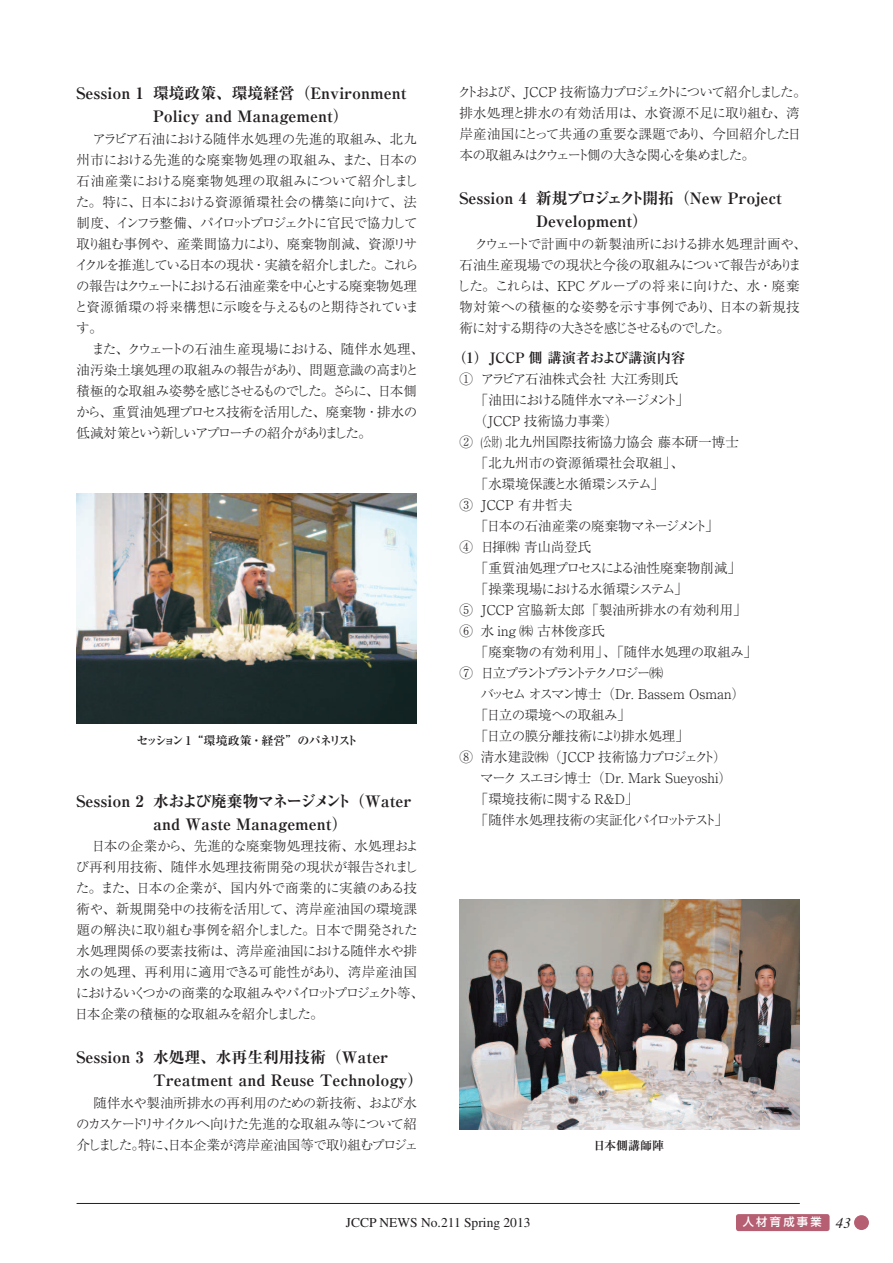
<style>
.page{position:relative;width:893px;height:1263px;background:#fff}
.page>*{position:absolute;margin:0;border:0;box-sizing:border-box;transform-origin:0 0}
.t1{font:15.75px/23.2px "Ryumin Pro Ex Bold 90 pv RKSJ H";color:#231f20}
.t2{font:14.25px "Ryumin Pro Bold 90 pv RKSJ H";color:#231f20}
.t3{font:13.5px/21px "Ryumin Pro Light 90 pv RKSJ H";letter-spacing:-.03em;color:#231f20}
.t4{font:13.5px "Ryumin Pro Light 90 pv RKSJ H";color:#231f20}
.t5{font:13.5px/21px "Ryumin Pro Light 90 pv RKSJ H";letter-spacing:-.07em;color:#231f20}
.t6{font:13.5px/21px "Ryumin Pro Light 90 pv RKSJ H";letter-spacing:-.06em;color:#231f20}
.t7{font:13.5px "Times";color:#231f20}
.t8{font:13.5px "Ryumin Pro Light 90 pv RKSJ H";letter-spacing:-.12em;color:#231f20}
.t9{font:13.5px "Ryumin Pro Light 90 pv RKSJ H";letter-spacing:-.25em;color:#231f20}
.t10{font:13.5px "Ryumin Pro Light 90 pv RKSJ H";letter-spacing:-.105em;color:#231f20}
.t11{font:12px "Ryumin Pro Bold 90 pv RKSJ H";letter-spacing:-.22em;color:#231f20}
.t12{font:12px "Ryumin Pro Bold 90 pv RKSJ H";letter-spacing:-.07em;color:#231f20}
.t13{font:11.25px "Shin Go Pro Medium 90 pv RKSJ H";letter-spacing:.2em;color:#fff}
.s1{font-family:"Times";font-style:italic;font-size:15px;color:#231f20}
</style>
<div class="page">
<hr style="left:77px;top:1203px;width:722px;height:1px;background:#231f20">
<div style="left:854px;top:1215px;width:14px;height:15px;background:#b65f72;border-radius:50%"></div>
<div style="left:736px;top:1214px;width:93px;height:17px;background:#b65f72;border-radius:3px"></div>
<img style="left:459px;top:899px;width:340px;height:231px">
<img style="left:77px;top:493px;width:340px;height:231px">
<p class="t1" style="left:153px;top:84px;width:255px;text-indent:-77px">Session 1 環境政策、環境経営（Environment<br>Policy and Management）</p>
<p class="t3" style="left:74px;top:130px;width:346px;text-indent:18px">アラビア石油における随伴水処理の先進的取組み、北九州市における先進的な廃棄物処理の取組み、また、日本の石油産業における廃棄物処理の取組みについて紹介しました。特に、日本における資源循環社会の構築に向けて、法制度、インフラ整備、パイロットプロジェクトに官民で協力して取り組む事例や、産業間協力により、廃棄物削減、資源リサイクルを推進している日本の現状・実績を紹介しました。これらの報告はクウェートにおける石油産業を中心とする廃棄物処理と資源循環の将来構想に示唆を与えるものと期待されています。</p>
<p class="t5" style="left:76px;top:340px;width:349px;text-indent:15px">また、クウェートの石油生産現場における、随伴水処理、油汚染土壌処理の取組みの報告があり、問題意識の高まりと積極的な取組み姿勢を感じさせるものでした。さらに、日本側から、重質油処理プロセス技術を活用した、廃棄物・排水の低減対策という新しいアプローチの紹介がありました。</p>
<p class="t11" style="left:137px;top:736px;width:223px">セッション 1“環境政策・経営”のパネリスト</p>
<p class="t1" style="left:153px;top:791px;width:260px;text-indent:-77px">Session 2 水および廃棄物マネージメント（Water and Waste Management）</p>
<p class="t3" style="left:75px;top:837px;width:350px;text-indent:17px">日本の企業から、先進的な廃棄物処理技術、水処理および再利用技術、随伴水処理技術開発の現状が報告されました。また、日本の企業が、国内外で商業的に実績のある技術や、新規開発中の技術を活用して、湾岸産油国の環境課題の解決に取り組む事例を紹介しました。日本で開発された水処理関係の要素技術は、湾岸産油国における随伴水や排水の処理、再利用に適用できる可能性があり、湾岸産油国におけるいくつかの商業的な取組みやパイロットプロジェクト等、日本企業の積極的な取組みを紹介しました。</p>
<p class="t1" style="left:153px;top:1048px;width:272px;text-indent:-77px">Session 3 水処理、水再生利用技術（Water<br>Treatment and Reuse Technology）</p>
<p class="t3" style="left:76px;top:1094px;width:344px;text-align:justify;text-indent:18px">随伴水や製油所排水の再利用のための新技術、および水のカスケードリサイクルへ向けた先進的な取組み等について紹介しました。特に、日本企業が湾岸産油国等で取り組むプロジェ</p>
<p class="t6" style="left:458px;top:83px;width:350px">クトおよび、JCCP 技術協力プロジェクトについて紹介しました。排水処理と排水の有効活用は、水資源不足に取り組む、湾岸産油国にとって共通の重要な課題であり、今回紹介した日本の取組みはクウェート側の大きな関心を集めました。</p>
<p class="t1" style="left:536px;top:189px;width:247px;text-indent:-77px">Session 4 新規プロジェクト開拓（New Project<br>Development）</p>
<p class="t3" style="left:457px;top:235px;width:351px;text-indent:18px">クウェートで計画中の新製油所における排水処理計画や、石油生産現場での現状と今後の取組みについて報告がありました。これらは、KPC グループの将来に向けた、水・廃棄物対策への積極的な姿勢を示す事例であり、日本の新規技術に対する期待の大きさを感じさせるものでした。</p>
<p class="t2" style="left:452px;top:352px;width:234px">（1） JCCP 側 講演者および講演内容</p>
<p class="t4" style="left:459px;top:374px;width:220px">① アラビア石油株式会社 大江秀則氏</p>
<p class="t8" style="left:475px;top:395px;width:215px">「油田における随伴水マネージメント」</p>
<p class="t4" style="left:474px;top:416px;width:146px">（JCCP 技術協力事業）</p>
<p class="t4" style="left:459px;top:437px;width:281px">② (公財) 北九州国際技術協力協会 藤本研一博士</p>
<p class="t4" style="left:475px;top:458px;width:210px">「北九州市の資源循環社会取組」、</p>
<p class="t3" style="left:475px;top:475px;width:190px">「水環境保護と水循環システム」</p>
<p class="t4" style="left:459px;top:500px;width:114px">③ JCCP 有井哲夫</p>
<p class="t3" style="left:475px;top:517px;width:245px">「日本の石油産業の廃棄物マネージメント」</p>
<p class="t3" style="left:459px;top:538px;width:133px">④ 日揮㈱ 青山尚登氏</p>
<p class="t4" style="left:475px;top:563px;width:268px">「重質油処理プロセスによる油性廃棄物削減」</p>
<p class="t10" style="left:475px;top:584px;width:214px">「操業現場における水循環システム」</p>
<p class="t4" style="left:459px;top:605px;width:288px">⑤ JCCP 宮脇新太郎「製油所排水の有効利用」</p>
<p class="t4" style="left:459px;top:626px;width:147px">⑥ 水 ing ㈱ 古林俊彦氏</p>
<p class="t4" style="left:475px;top:647px;width:283px">「廃棄物の有効利用」、「随伴水処理の取組み」</p>
<p class="t9" style="left:459px;top:668px;width:205px">⑦ 日立プラントプラントテクノロジー㈱</p>
<p class="t4" style="left:480px;top:689px;width:266px">バッセム オスマン博士（Dr. Bassem Osman）</p>
<p class="t3" style="left:475px;top:706px;width:157px">「日立の環境への取組み」</p>
<p class="t3" style="left:475px;top:727px;width:215px">「日立の膜分離技術により排水処理」</p>
<p class="t4" style="left:459px;top:752px;width:268px">⑧ 清水建設㈱（JCCP 技術協力プロジェクト）</p>
<p class="t4" style="left:480px;top:773px;width:253px">マーク スエヨシ博士（Dr. Mark Sueyoshi）</p>
<p class="t3" style="left:475px;top:790px;width:165px">「環境技術に関するR&amp;D」</p>
<p class="t3" style="left:475px;top:811px;width:254px">「随伴水処理技術の実証化パイロットテスト」</p>
<p class="t12" style="left:593px;top:1141px;width:72px">日本側講師陣</p>
<p class="t7" style="left:346px;top:1217px;width:186px">JCCP NEWS No.211 Spring 2013</p>
<p class="t13" style="left:742px;top:1218px;width:109px">人材育成事業 <span class="s1">43</span></p>
</div>
